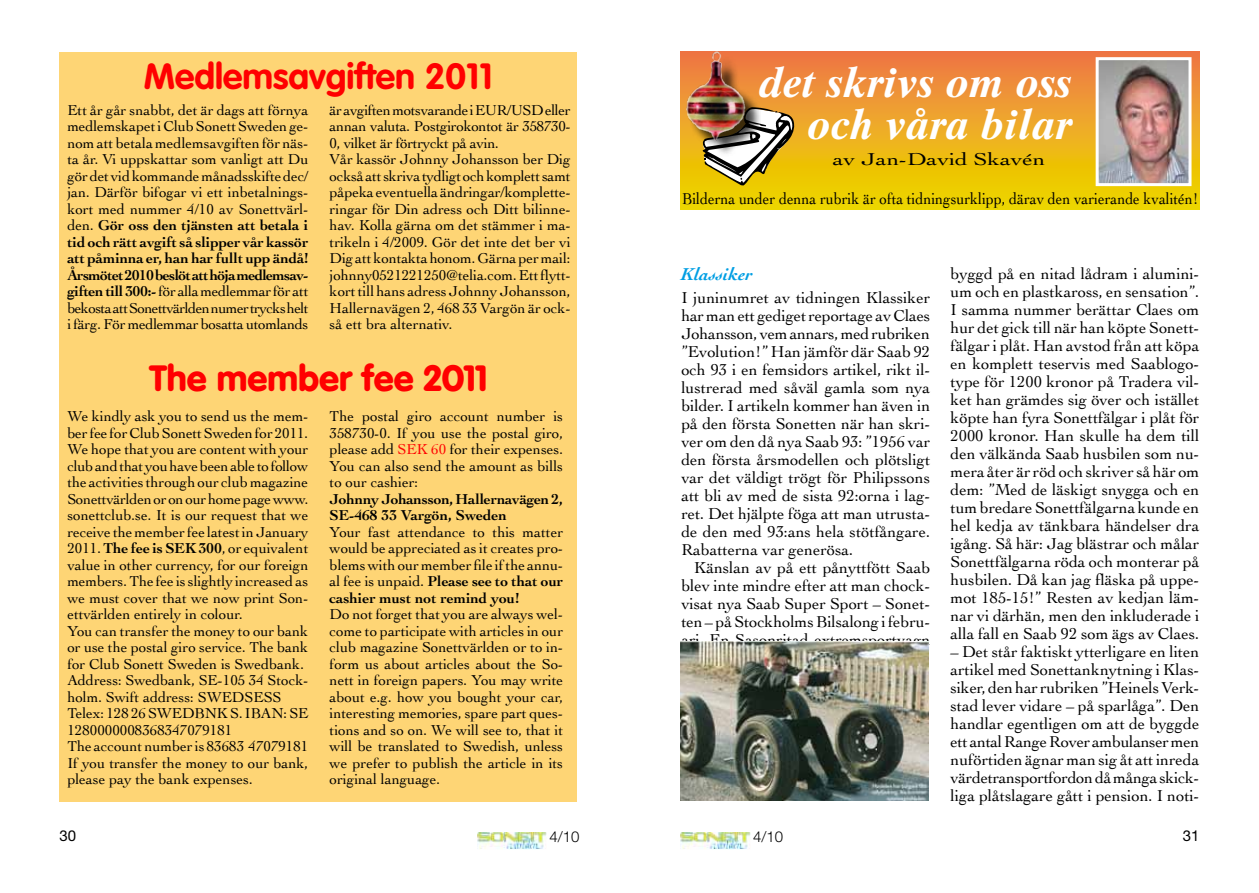
<style>
.page{position:relative;width:1259px;height:893px;background:#fff}
.page>*{position:absolute;margin:0;border:0;box-sizing:border-box;transform-origin:0 0}
.t1{font:italic 700 42px/42px "Times Ten";color:#fff;text-align:right}
.t2{font:700 36px "VAG Rounded";color:#f00}
.t3{font:900 36px "VAG Rounded";color:#f00}
.t4{font:18px "Cochin";color:#000;scale:1.3 1}
.t5{font:italic 700 18px "Cochin";color:#009ee3}
.t6{font:16.5px/18px "Cochin";color:#000;text-align:justify}
.t7{font:16.5px "Cochin";color:#000;scale:.9 1}
.t8{font:15px/16.5px "Cochin";color:#000;text-align:justify}
.t9{font:700 15px/16.5px "Cochin";letter-spacing:-.01em;color:#000}
.t10{font:300 15px "Helvetica Neue";color:#000}
.t11{font:15px "Helvetica Neue";color:#000}
.s1{font-weight:700}
.s2{color:#f00}
</style>
<div class="page">
<img style="left:477px;top:832px;width:70px;height:17px">
<img style="left:680px;top:832px;width:70px;height:17px">
<div style="left:60px;top:52px;width:517px;height:749px;background:#fed575"></div>
<div style="left:681px;top:51px;width:518px;height:159px;background:linear-gradient(to bottom,#ee794c,#eddc00)"></div>
<svg style="left:702px;top:107px;width:92px;height:78px"></svg>
<img style="left:1099px;top:61px;width:88px;height:121px">
<div style="left:1095px;top:57px;width:96px;height:129px;border:3px solid #fff"></div>
<img style="left:680px;top:642px;width:248px;height:158px">
<div style="left:688px;top:54px;width:73px;height:104px;background:#000;opacity:.75"></div>
<img style="left:682px;top:51px;width:66px;height:92px">
<h2 class="t2" style="left:144px;top:55px;width:350px">Medlemsavgiften 2011</h2>
<p class="t8" style="left:67px;top:102px;width:243px">Ett år går snabbt, det är dags att förnya medlemskapet i Club Sonett Sweden ge&shy;nom att betala medlemsavgiften för näs&shy;ta år. Vi uppskattar som vanligt att Du gör det vid kommande månadsskifte dec/ jan. Därför bifogar vi ett inbetalnings&shy;kort med nummer 4/10 av Sonettvärl&shy;den. <span class="s1">Gör oss den tjänsten att betala i tid och rätt avgift så slipper vår kassör att påminna er, han har fullt upp ändå!<br>Årsmötet 2010 beslöt att höja medlemsav&shy;giften till 300:-</span> för alla medlemmar för att bekosta att Sonettvärlden numer trycks helt i färg. För medlemmar bosatta utomlands</p>
<p class="t8" style="left:330px;top:102px;width:243px;text-align:left">är avgiften motsvarande i EUR/USD eller annan valuta. Postgirokontot är 358730- 0, vilket är förtryckt på avin.<br>Vår kassör Johnny Johansson ber Dig också att skriva tydligt och komplett samt påpeka eventuella ändringar/komplette&shy;ringar för Din adress och Ditt bilinne&shy;hav. Kolla gärna om det stämmer i ma&shy;trikeln i 4/2009. Gör det inte det ber vi Dig att kontakta honom. Gärna per mail: johnny0521221250@telia.com. Ett flytt&shy;kort till hans adress Johnny Johansson, Hallernavägen 2, 468 33 Vargön är ock&shy;så ett bra alternativ.</p>
<h2 class="t3" style="left:150px;top:356px;width:339px">The member fee 2011</h2>
<p class="t8" style="left:67px;top:408px;width:243px;text-align:left">We kindly ask you to send us the mem&shy;ber fee for Club Sonett Sweden for 2011.<br>We hope that you are content with your club and that you have been able to follow the activities through our club magazine Sonettvärlden or on our home page www. sonettclub.se. It is our request that we receive the member fee latest in January 2011. <span class="s1">The fee is SEK 300</span>, or equivalent value in other currency, for our foreign members. The fee is slightly increased as we must cover that we now print Son&shy;ettvärlden entirely in colour.<br>You can transfer the money to our bank or use the postal giro service. The bank for Club Sonett Sweden is Swedbank.<br>Address: Swedbank, SE-105 34 Stock&shy;holm. Swift address: SWEDSESS Telex: 128 26 SWEDBNK S. IBAN: SE 1280000008368347079181<br>The account number is 83683 47079181<br>If you transfer the money to our bank, please pay the bank expenses.</p>
<p class="t8" style="left:330px;top:408px;width:235px">The postal giro account number is 358730-0. If you use the postal giro, please add <span class="s2">SEK 60</span> for their expenses.<br>You can also send the amount as bills to our cashier:</p>
<p class="t9" style="left:330px;top:490px;width:235px">Johnny Johansson, Hallernavägen 2,<br>SE-468 33 Vargön, Sweden</p>
<p class="t8" style="left:330px;top:523px;width:235px">Your fast attendance to this matter would be appreciated as it creates pro&shy;blems with our member file if the annu&shy;al fee is unpaid. <span class="s1">Please see to that our cashier must not remind you!</span></p>
<p class="t8" style="left:330px;top:606px;width:235px">Do not forget that you are always wel&shy;come to participate with articles in our club magazine Sonettvärlden or to in&shy;form us about articles about the So&shy;nett in foreign papers. You may write about e.g. how you bought your car, interesting memories, spare part ques&shy;tions and so on. We will see to, that it will be translated to Swedish, unless we prefer to publish the article in its original language.</p>
<h1 class="t1" style="left:758px;top:61px;width:314px">det skrivs om oss och våra bilar</h1>
<p class="t4" style="left:832px;top:149px;width:165px">av Jan-David Skavén</p>
<p class="t7" style="left:682px;top:189px;width:575px">Bilderna under denna rubrik är ofta tidningsurklipp, därav den varierande kvalitén!</p>
<p class="t5" style="left:681px;top:264px;width:73px">Klassiker</p>
<p class="t6" style="left:681px;top:288px;width:250px">I juninumret av tidningen Klassiker har man ett gediget reportage av Claes Johansson, vem annars, med rubriken ”Evolution!” Han jämför där Saab 92 och 93 i en femsidors artikel, rikt il&shy;lustrerad med såväl gamla som nya bilder. I artikeln kommer han även in på den första Sonetten när han skri&shy;ver om den då nya Saab 93: ”1956 var den första årsmodellen och plötsligt var det väldigt trögt för Philipssons att bli av med de sista 92:orna i lag&shy;ret. Det hjälpte föga att man utrusta&shy;de den med 93:ans hela stötfångare.<br>Rabatterna var generösa.</p>
<p class="t6" style="left:681px;top:558px;width:250px;text-indent:13px">Känslan av på ett pånyttfött Saab blev inte mindre efter att man chock&shy;visat nya Saab Super Sport – Sonet&shy;ten – på Stockholms Bilsalong i febru&shy;ari. En Sasonritad extremsportvagn</p>
<p class="t6" style="left:950px;top:265px;width:250px">byggd på en nitad lådram i alumini&shy;um och en plastkaross, en sensation”.<br>I samma nummer berättar Claes om hur det gick till när han köpte Sonett&shy;fälgar i plåt. Han avstod från att köpa en komplett teservis med Saablogo&shy;type för 1200 kronor på Tradera vil&shy;ket han grämdes sig över och istället köpte han fyra Sonettfälgar i plåt för 2000 kronor. Han skulle ha dem till den välkända Saab husbilen som nu&shy;mera åter är röd och skriver så här om dem: ”Med de läskigt snygga och en tum bredare Sonettfälgarna kunde en hel kedja av tänkbara händelser dra igång. Så här: Jag blästrar och målar Sonettfälgarna röda och monterar på husbilen. Då kan jag fläska på uppe&shy;mot 185-15!” Resten av kedjan läm&shy;nar vi därhän, men den inkluderade i alla fall en Saab 92 som ägs av Claes.</p>
<p class="t6" style="left:950px;top:643px;width:250px">– Det står faktiskt ytterligare en liten artikel med Sonettanknytning i Klas&shy;siker, den har rubriken ”Heinels Verk&shy;stad lever vidare – på sparlåga”. Den handlar egentligen om att de byggde ett antal Range Rover ambulanser men nuförtiden ägnar man sig åt att inreda värdetransportfordon då många skick&shy;liga plåtslagare gått i pension. I noti-</p>
<p class="t11" style="left:60px;top:827px;width:18px">30</p>
<p class="t10" style="left:549px;top:827px;width:32px">4/10</p>
<p class="t10" style="left:753px;top:827px;width:32px">4/10</p>
<p class="t11" style="left:1182px;top:827px;width:18px">31</p>
</div>
